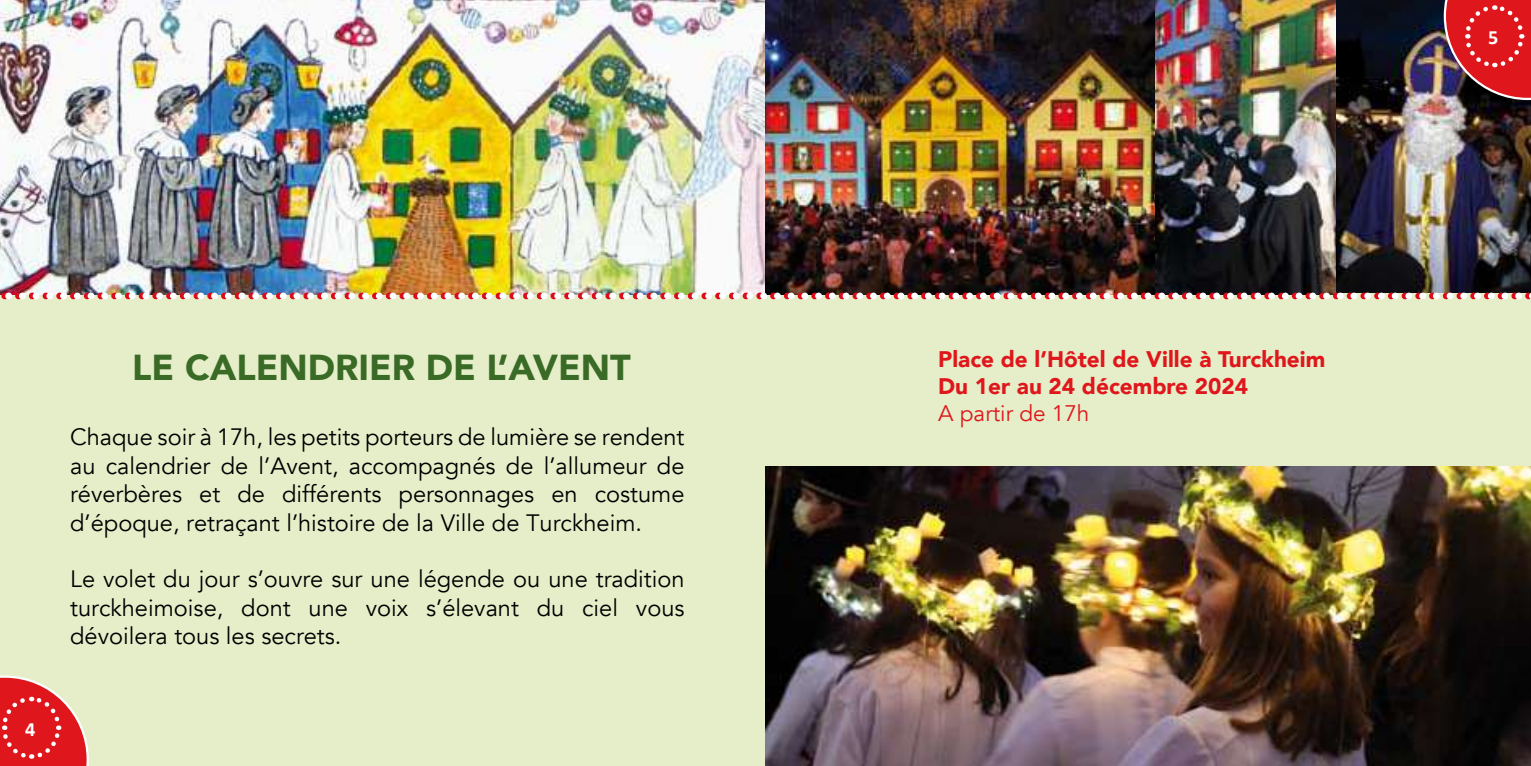
<style>
.page{position:relative;width:1531px;height:766px;background:#fff}
.page>*{position:absolute;margin:0;border:0;box-sizing:border-box;transform-origin:0 0}
.t1{font:900 36px "Avenir";color:#396a26}
.t2{font:23.62px/28.3px "Avenir";color:#000;text-align:justify}
.t3{font:900 22.5px/27px "Avenir";color:#df171c}
.t4{font:22.5px "Avenir";color:#df171c}
</style>
<div class="page">
<div style="left:0;top:0;width:1531px;height:765px;background:#e6eec9"></div>
<img style="left:1154px;top:0;width:182px;height:287px">
<img style="left:1336px;top:0;width:195px;height:287px">
<img style="left:0;top:0;width:1154px;height:287px">
<img style="left:765px;top:466px;width:766px;height:299px">
<img style="left:0;top:287px;width:1531px;height:12px">
<svg style="left:1443px;top:0;width:88px;height:100px;background:#c02b33"></svg>
<svg style="left:0;top:675px;width:89px;height:90px"></svg>
<h1 class="t1" style="left:132px;top:336px;width:500px">LE CALENDRIER DE L’AVENT</h1>
<p class="t2" style="left:70px;top:423px;width:616px">Chaque soir à 17h, les petits porteurs de lumière se rendent au calendrier de l’Avent, accompagnés de l’allumeur de réverbères et de différents personnages en costume d’époque, retraçant l’histoire de la Ville de Turckheim.</p>
<p class="t2" style="left:70px;top:565px;width:616px">Le volet du jour s’ouvre sur une légende ou une tradition turckheimoise, dont une voix s’élevant du ciel vous dévoilera tous les secrets.</p>
<p class="t3" style="left:938px;top:345px;width:388px">Place de l’Hôtel de Ville à Turckheim<br>Du 1er au 24 décembre 2024</p>
<p class="t4" style="left:938px;top:400px;width:153px">A partir de 17h</p>
</div>
